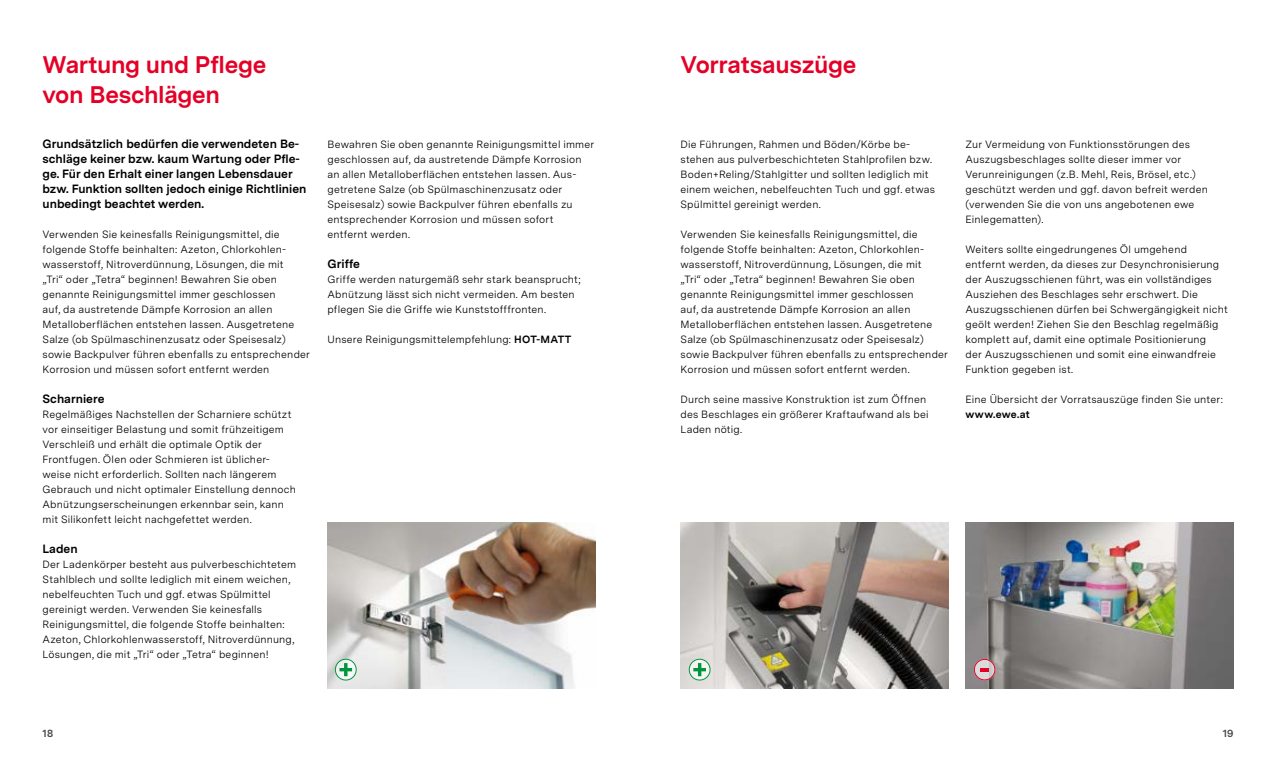
<style>
.page{position:relative;width:1276px;height:766px;background:#fff}
.page>*{position:absolute;margin:0;border:0;box-sizing:border-box;transform-origin:0 0}
.t1{font:700 24px/30px "Messina Sans";letter-spacing:-.015em;color:#e40026}
.t2{font:700 12px/15px "Messina Sans";color:#000}
.t3{font:10.5px/15px "Messina Sans";letter-spacing:.02em;color:#000}
.t4{font:700 10.5px "Messina Sans";letter-spacing:.02em;color:#000}
.t5{font:700 10.5px "Messina Sans";color:#494948}
.s1{font-weight:700}
</style>
<div class="page">
<img style="left:965px;top:523px;width:268px;height:165px">
<img style="left:680px;top:523px;width:268px;height:165px">
<img style="left:327px;top:523px;width:268px;height:165px">
<svg style="left:689px;top:659px;width:21px;height:20px"></svg>
<div style="left:689px;top:658px;width:21px;height:22px;border:1px solid #00963f;border-radius:50%"></div>
<svg style="left:693px;top:663px;width:13px;height:13px"></svg>
<svg style="left:335px;top:659px;width:21px;height:20px"></svg>
<div style="left:335px;top:658px;width:21px;height:22px;border:1px solid #00963f;border-radius:50%"></div>
<svg style="left:339px;top:663px;width:13px;height:13px"></svg>
<svg style="left:974px;top:659px;width:21px;height:20px"></svg>
<div style="left:974px;top:658px;width:21px;height:22px;border:1px solid #e40026;border-radius:50%"></div>
<svg style="left:980px;top:668px;width:9px;height:3px"></svg>
<h1 class="t1" style="left:43px;top:48px;width:225px">Wartung und Pflege von Beschlägen</h1>
<p class="t2" style="left:43px;top:135px;width:265px">Grundsätzlich bedürfen die verwendeten Be&shy;schläge keiner bzw. kaum Wartung oder Pfle&shy;ge. Für den Erhalt einer langen Lebensdauer bzw. Funktion sollten jedoch einige Richtlinien unbedingt beachtet werden.</p>
<p class="t3" style="left:43px;top:226px;width:269px">Verwenden Sie keinesfalls Reinigungsmittel, die folgende Stoffe beinhalten: Azeton, Chlorkohlen&shy;wasserstoff, Nitroverdünnung, Lösungen, die mit<br>„Tri“ oder „Tetra“ beginnen! Bewahren Sie oben genannte Reinigungsmittel immer geschlossen<br>auf, da austretende Dämpfe Korrosion an allen Metalloberflächen entstehen lassen. Ausgetretene Salze (ob Spülmaschinenzusatz oder Speisesalz) sowie Backpulver führen ebenfalls zu entsprechender Korrosion und müssen sofort entfernt werden</p>
<p class="t2" style="left:43px;top:390px;width:63px">Scharniere</p>
<p class="t3" style="left:43px;top:406px;width:255px">Regelmäßiges Nachstellen der Scharniere schützt vor einseitiger Belastung und somit frühzeitigem Verschleiß und erhält die optimale Optik der Frontfugen. Ölen oder Schmieren ist üblicher&shy;weise nicht erforderlich. Sollten nach längerem Gebrauch und nicht optimaler Einstellung dennoch Abnützungserscheinungen erkennbar sein, kann mit Silikonfett leicht nachgefettet werden.</p>
<p class="t2" style="left:43px;top:540px;width:37px">Laden</p>
<p class="t3" style="left:43px;top:556px;width:255px">Der Ladenkörper besteht aus pulverbeschichtetem Stahlblech und sollte lediglich mit einem weichen, nebelfeuchten Tuch und ggf. etwas Spülmittel gereinigt werden. Verwenden Sie keinesfalls Reinigungsmittel, die folgende Stoffe beinhalten:<br>Azeton, Chlorkohlenwasserstoff, Nitroverdünnung, Lösungen, die mit „Tri“ oder „Tetra“ beginnen!</p>
<p class="t3" style="left:327px;top:136px;width:268px">Bewahren Sie oben genannte Reinigungsmittel immer geschlossen auf, da austretende Dämpfe Korrosion an allen Metalloberflächen entstehen lassen. Aus&shy;getretene Salze (ob Spülmaschinenzusatz oder Speisesalz) sowie Backpulver führen ebenfalls zu entsprechender Korrosion und müssen sofort entfernt werden.</p>
<p class="t2" style="left:327px;top:255px;width:34px">Griffe</p>
<p class="t3" style="left:327px;top:271px;width:255px">Griffe werden naturgemäß sehr stark beansprucht;<br>Abnützung lässt sich nicht vermeiden. Am besten pflegen Sie die Griffe wie Kunststofffronten.</p>
<p class="t3" style="left:327px;top:331px;width:245px">Unsere Reinigungsmittelempfehlung: <span class="s1">HOT-MATT</span></p>
<h1 class="t1" style="left:680px;top:48px;width:177px">Vorratsauszüge</h1>
<p class="t3" style="left:680px;top:136px;width:256px">Die Führungen, Rahmen und Böden/Körbe be&shy;stehen aus pulverbeschichteten Stahlprofilen bzw.<br>Boden+Reling/Stahlgitter und sollten lediglich mit einem weichen, nebelfeuchten Tuch und ggf. etwas Spülmittel gereinigt werden.</p>
<p class="t3" style="left:680px;top:226px;width:269px">Verwenden Sie keinesfalls Reinigungsmittel, die folgende Stoffe beinhalten: Azeton, Chlorkohlen&shy;wasserstoff, Nitroverdünnung, Lösungen, die mit<br>„Tri“ oder „Tetra“ beginnen! Bewahren Sie oben genannte Reinigungsmittel immer geschlossen<br>auf, da austretende Dämpfe Korrosion an allen Metalloberflächen entstehen lassen. Ausgetretene Salze (ob Spülmaschinenzusatz oder Speisesalz) sowie Backpulver führen ebenfalls zu entsprechender Korrosion und müssen sofort entfernt werden.</p>
<p class="t3" style="left:680px;top:391px;width:249px">Durch seine massive Konstruktion ist zum Öffnen des Beschlages ein größerer Kraftaufwand als bei<br>Laden nötig.</p>
<p class="t3" style="left:965px;top:136px;width:244px">Zur Vermeidung von Funktionsstörungen des Auszugsbeschlages sollte dieser immer vor Verunreinigungen (z.B. Mehl, Reis, Brösel, etc.) geschützt werden und ggf. davon befreit werden (verwenden Sie die von uns angebotenen ewe Einlegematten).</p>
<p class="t3" style="left:965px;top:241px;width:264px">Weiters sollte eingedrungenes Öl umgehend entfernt werden, da dieses zur Desynchronisierung der Auszugsschienen führt, was ein vollständiges Ausziehen des Beschlages sehr erschwert. Die Auszugsschienen dürfen bei Schwergängigkeit nicht geölt werden! Ziehen Sie den Beschlag regelmäßig komplett auf, damit eine optimale Positionierung<br>der Auszugsschienen und somit eine einwandfreie Funktion gegeben ist.</p>
<p class="t3" style="left:965px;top:391px;width:259px">Eine Übersicht der Vorratsauszüge finden Sie unter:</p>
<p class="t4" style="left:965px;top:406px;width:66px">www.ewe.at</p>
<p class="t5" style="left:43px;top:725px;width:12px">18</p>
<p class="t5" style="left:1222px;top:725px;width:12px">19</p>
</div>
